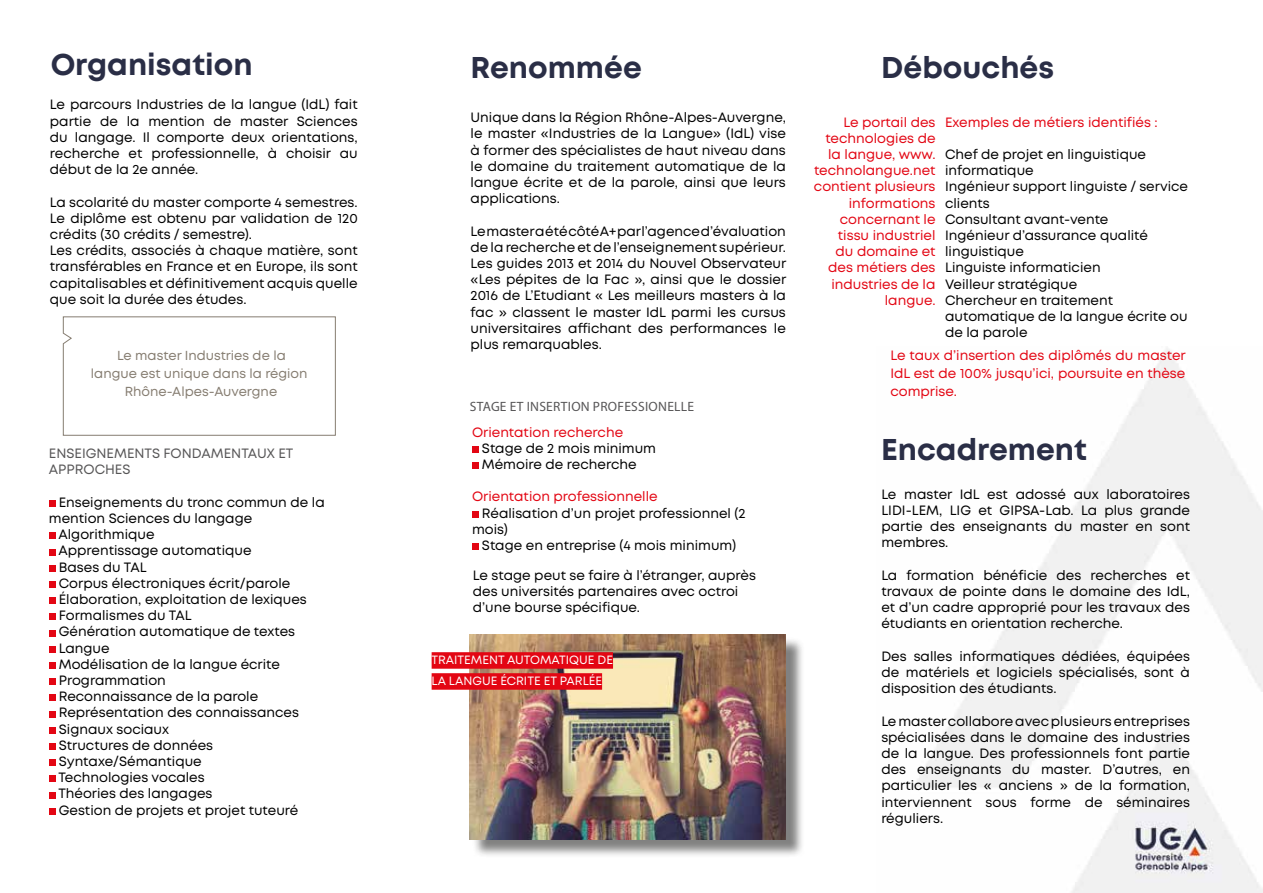
<style>
.page{position:relative;width:1263px;height:893px;background:#fff}
.page>*{position:absolute;margin:0;border:0;box-sizing:border-box;transform-origin:0 0}
.t1{font:700 30px "Mont";color:#2a2e46}
.t2{font:13.5px/16.2px "Mont";color:#000;text-align:justify}
.t3{font:13.5px/16.2px "Mont";color:#e30613;text-align:right}
.t4{font:13.5px/16.2px "Mont";color:#575657}
.t5{font:13.5px "Myriad Pro";letter-spacing:.02em;color:#575657}
.t6{font:13.05px/18px "Mont";color:#867d71;text-align:center}
.t7{font:12px/21px "Mont";color:#fff}
</style>
<div class="page">
<img style="left:914px;top:348px;width:348px;height:545px">
<div style="left:472px;top:637px;width:332px;height:221px;background:#575756;opacity:.75"></div>
<img style="left:470px;top:635px;width:316px;height:204px">
<div style="left:49px;top:500px;width:6px;height:7px;background:#e30613"></div>
<svg style="left:49px;top:533px;width:6px;height:6px"></svg>
<svg style="left:49px;top:549px;width:6px;height:6px"></svg>
<svg style="left:49px;top:565px;width:6px;height:6px"></svg>
<div style="left:49px;top:581px;width:6px;height:7px;background:#e30613"></div>
<div style="left:49px;top:597px;width:6px;height:7px;background:#e30613"></div>
<svg style="left:49px;top:614px;width:6px;height:6px"></svg>
<svg style="left:49px;top:630px;width:6px;height:6px"></svg>
<svg style="left:49px;top:646px;width:6px;height:6px"></svg>
<div style="left:49px;top:662px;width:6px;height:7px;background:#e30613"></div>
<div style="left:49px;top:678px;width:6px;height:7px;background:#e30613"></div>
<svg style="left:49px;top:695px;width:6px;height:6px"></svg>
<svg style="left:49px;top:711px;width:6px;height:6px"></svg>
<svg style="left:49px;top:727px;width:6px;height:6px"></svg>
<div style="left:49px;top:743px;width:6px;height:7px;background:#e30613"></div>
<div style="left:49px;top:759px;width:6px;height:7px;background:#e30613"></div>
<svg style="left:49px;top:776px;width:6px;height:6px"></svg>
<svg style="left:49px;top:792px;width:6px;height:6px"></svg>
<svg style="left:49px;top:808px;width:6px;height:6px"></svg>
<div style="left:432px;top:652px;width:181px;height:17px;background:#e30613"></div>
<div style="left:432px;top:673px;width:170px;height:17px;background:#e30613"></div>
<div style="left:472px;top:446px;width:6px;height:7px;background:#e30613"></div>
<svg style="left:472px;top:463px;width:6px;height:6px"></svg>
<div style="left:472px;top:511px;width:6px;height:7px;background:#e30613"></div>
<svg style="left:472px;top:544px;width:6px;height:6px"></svg>
<svg style="left:63px;top:316px;width:273px;height:120px"></svg>
<h1 class="t1" style="left:51px;top:45px;width:204px">Organisation</h1>
<p class="t2" style="left:50px;top:97px;width:309px">Le parcours Industries de la langue (IdL) fait partie de la mention de master Sciences du langage. Il comporte deux orientations, recherche et professionnelle, à choisir au début de la 2e année.</p>
<p class="t2" style="left:50px;top:194px;width:309px;text-align:left">La scolarité du master comporte 4 semestres.<br>Le diplôme est obtenu par validation de 120 crédits (30 crédits / semestre).<br>Les crédits, associés à chaque matière, sont transférables en France et en Europe, ils sont capitalisables et définitivement acquis quelle que soit la durée des études.</p>
<p class="t6" style="left:91px;top:347px;width:218px">Le master Industries de la langue est unique dans la région<br>Rhône-Alpes-Auvergne</p>
<p class="t4" style="left:49px;top:445px;width:246px">ENSEIGNEMENTS FONDAMENTAUX ET<br>APPROCHES</p>
<p class="t2" style="left:59px;top:494px;width:267px">Enseignements du tronc commun de la</p>
<p class="t2" style="left:49px;top:510px;width:205px">mention Sciences du langage</p>
<p class="t2" style="left:58px;top:526px;width:98px">Algorithmique</p>
<p class="t2" style="left:58px;top:543px;width:195px">Apprentissage automatique</p>
<p class="t2" style="left:59px;top:559px;width:89px">Bases du TAL</p>
<p class="t2" style="left:59px;top:575px;width:233px">Corpus électroniques écrit/parole</p>
<p class="t2" style="left:59px;top:591px;width:250px">Élaboration, exploitation de lexiques</p>
<p class="t2" style="left:59px;top:607px;width:134px">Formalismes du TAL</p>
<p class="t2" style="left:59px;top:624px;width:238px">Génération automatique de textes</p>
<p class="t2" style="left:59px;top:640px;width:52px">Langue</p>
<p class="t2" style="left:59px;top:656px;width:223px">Modélisation de la langue écrite</p>
<p class="t2" style="left:59px;top:672px;width:109px">Programmation</p>
<p class="t2" style="left:59px;top:688px;width:201px">Reconnaissance de la parole</p>
<p class="t2" style="left:59px;top:705px;width:242px">Représentation des connaissances</p>
<p class="t2" style="left:59px;top:721px;width:112px">Signaux sociaux</p>
<p class="t2" style="left:59px;top:737px;width:156px">Structures de données</p>
<p class="t2" style="left:59px;top:753px;width:144px">Syntaxe/Sémantique</p>
<p class="t2" style="left:58px;top:769px;width:148px">Technologies vocales</p>
<p class="t2" style="left:58px;top:786px;width:156px">Théories des langages</p>
<p class="t2" style="left:59px;top:802px;width:241px">Gestion de projets et projet tuteuré</p>
<h1 class="t1" style="left:471px;top:48px;width:173px">Renommée</h1>
<h1 class="t1" style="left:881px;top:48px;width:174px">Débouchés</h1>
<p class="t2" style="left:471px;top:109px;width:317px">Unique dans la Région Rhône-Alpes-Auvergne, le master «Industries de la Langue» (IdL) vise à former des spécialistes de haut niveau dans le domaine du traitement automatique de la langue écrite et de la parole, ainsi que leurs applications.</p>
<p class="t2" style="left:471px;top:223px;width:317px">Le master a été côté A+ par l’agence d’évaluation de la recherche et de l’enseignement supérieur.<br>Les guides 2013 et 2014 du Nouvel Observateur «Les pépites de la Fac », ainsi que le dossier 2016 de L’Etudiant « Les meilleurs masters à la fac » classent le master IdL parmi les cursus universitaires affichant des performances le plus remarquables.</p>
<p class="t5" style="left:470px;top:398px;width:226px">STAGE ET INSERTION PROFESSIONELLE</p>
<p class="t3" style="left:472px;top:424px;width:153px">Orientation recherche</p>
<p class="t2" style="left:482px;top:440px;width:176px">Stage de 2 mois minimum<br>Mémoire de recherche</p>
<p class="t3" style="left:472px;top:489px;width:187px">Orientation professionnelle</p>
<p class="t2" style="left:472px;top:505px;width:275px;text-indent:10px">Réalisation d’un projet professionnel (2 mois)</p>
<p class="t2" style="left:482px;top:537px;width:256px">Stage en entreprise (4 mois minimum)</p>
<p class="t2" style="left:473px;top:567px;width:284px;text-align:left">Le stage peut se faire à l’étranger, auprès des universités partenaires avec octroi d’une bourse spécifique.</p>
<p class="t7" style="left:432px;top:650px;width:183px">TRAITEMENT AUTOMATIQUE DE<br>LA LANGUE ÉCRITE ET PARLÉE</p>
<p class="t3" style="left:814px;top:114px;width:123px">Le portail des technologies de la langue, www. technolangue.net contient plusieurs informations concernant le tissu industriel<br>du domaine et des métiers des industries de la langue.</p>
<p class="t3" style="left:945px;top:114px;width:214px">Exemples de métiers identifiés :</p>
<p class="t2" style="left:945px;top:146px;width:244px;text-align:left">Chef de projet en linguistique informatique<br>Ingénieur support linguiste / service clients<br>Consultant avant-vente<br>Ingénieur d’assurance qualité linguistique<br>Linguiste informaticien<br>Veilleur stratégique<br>Chercheur en traitement automatique de la langue écrite ou de la parole</p>
<p class="t3" style="left:890px;top:346px;width:297px;line-height:18px;text-align:justify">Le taux d’insertion des diplômés du master IdL est de 100% jusqu’ici, poursuite en thèse comprise.</p>
<h1 class="t1" style="left:881px;top:430px;width:207px">Encadrement</h1>
<p class="t2" style="left:881px;top:486px;width:310px">Le master IdL est adossé aux laboratoires LIDI-LEM, LIG et GIPSA-Lab. La plus grande partie des enseignants du master en sont membres.</p>
<p class="t2" style="left:881px;top:567px;width:310px">La formation bénéficie des recherches et travaux de pointe dans le domaine des IdL, et d’un cadre approprié pour les travaux des étudiants en orientation recherche.</p>
<p class="t2" style="left:881px;top:648px;width:310px">Des salles informatiques dédiées, équipées de matériels et logiciels spécialisés, sont à disposition des étudiants.</p>
<p class="t2" style="left:881px;top:713px;width:310px">Le master collabore avec plusieurs entreprises spécialisées dans le domaine des industries de la langue. Des professionnels font partie des enseignants du master. D’autres, en particulier les « anciens » de la formation, interviennent sous forme de séminaires réguliers.</p>
</div>
